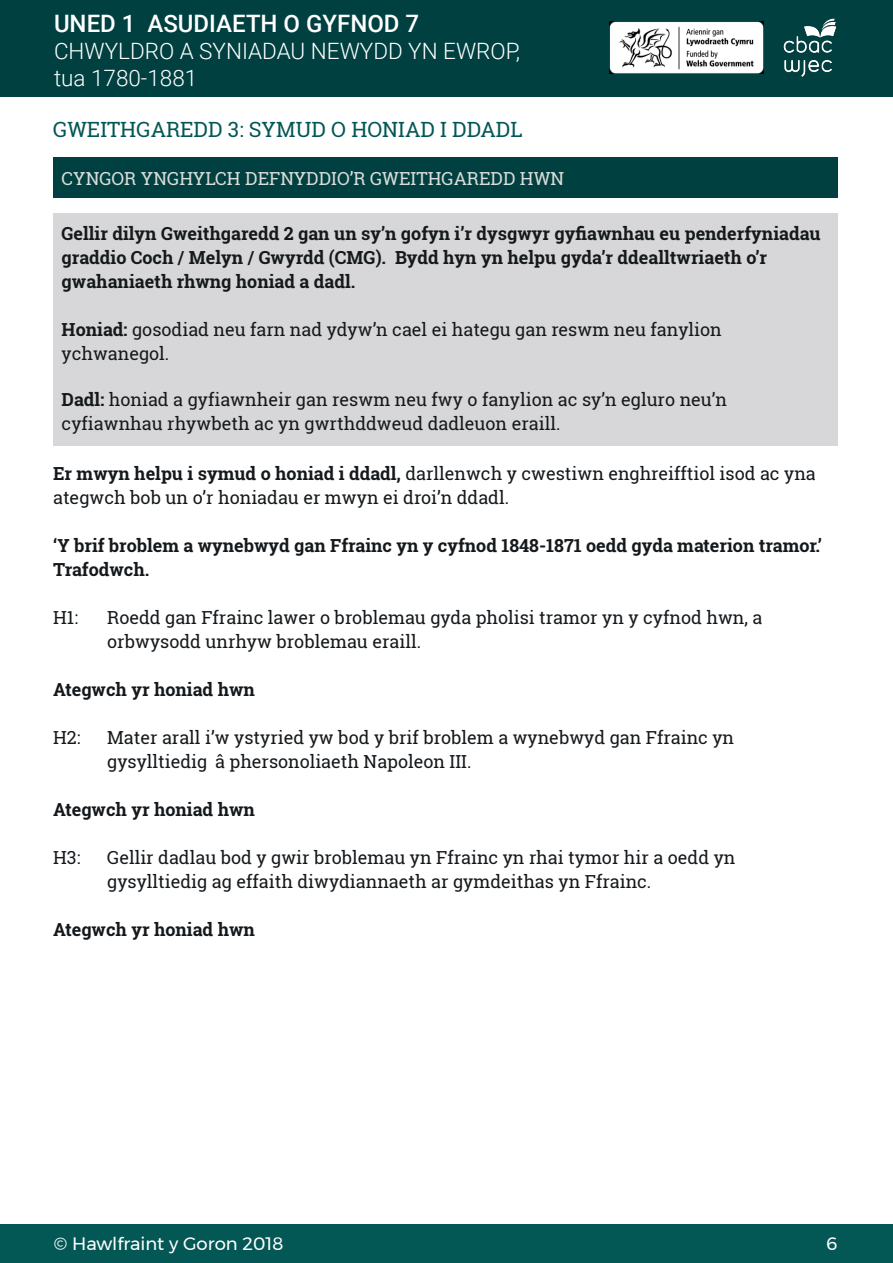
<style>
.page{position:relative;width:893px;height:1263px;background:#fff}
.page>*{position:absolute;margin:0;border:0;box-sizing:border-box;transform-origin:0 0}
.t1{font:500 24px "Roboto";color:#fff}
.t2{font:300 22.5px/27px "Roboto";color:#fff}
.t3{font:21px "Roboto Slab";color:#035755}
.Paragraph_text{font:18px/24px "Roboto Slab";color:#15191c}
.Light_highlight_text{font:18px/24px "Roboto Slab";color:#15191c}
.Light_highlight_text-2{font:700 18px/24px "Roboto Slab";color:#15191c}
.Paragraph_text-2{font:700 18px/24px "Roboto Slab";color:#15191c}
.Highlight_text_heade{font:18px "Roboto Slab";color:#dbdddb}
.t4{font:18px "Montserrat";color:#fff}
.s1{font-weight:700}
</style>
<div class="page">
<div style="left:0;top:0;width:893px;height:96px;background:#004040"></div>
<div style="left:0;top:1224px;width:893px;height:39px;background:#035755"></div>
<img style="left:783px;top:19px;width:54px;height:57px">
<img style="left:609px;top:21px;width:154px;height:52px">
<div style="left:53px;top:157px;width:785px;height:41px;background:#004040"></div>
<div style="left:53px;top:213px;width:785px;height:88px;background:#d7d7d9"></div>
<div style="left:53px;top:285px;width:785px;height:40px;background:#d7d7d9"></div>
<div style="left:53px;top:309px;width:785px;height:64px;background:#d7d7d9"></div>
<div style="left:53px;top:357px;width:785px;height:40px;background:#d7d7d9"></div>
<div style="left:53px;top:381px;width:785px;height:64px;background:#d7d7d9"></div>
<h1 class="t1" style="left:54px;top:6px;width:367px">UNED 1 ASUDIAETH O GYFNOD 7</h1>
<p class="t2" style="left:54px;top:36px;width:468px">CHWYLDRO A SYNIADAU NEWYDD YN EWROP, tua 1780-1881</p>
<p class="t3" style="left:53px;top:115px;width:471px">GWEITHGAREDD 3: SYMUD O HONIAD I DDADL</p>
<p class="Highlight_text_heade" style="left:62px;top:166px;width:504px">CYNGOR YNGHYLCH DEFNYDDIO’R GWEITHGAREDD HWN</p>
<p class="Light_highlight_text-2" style="left:62px;top:221px;width:760px">Gellir dilyn Gweithgaredd 2 gan un sy’n gofyn i’r dysgwyr gyfiawnhau eu penderfyniadau graddio Coch / Melyn / Gwyrdd (CMG). Bydd hyn yn helpu gyda’r ddealltwriaeth o’r gwahaniaeth rhwng honiad a dadl.</p>
<p class="Light_highlight_text" style="left:62px;top:317px;width:662px"><span class="s1">Honiad:</span> gosodiad neu farn nad ydyw’n cael ei hategu gan reswm neu fanylion ychwanegol.</p>
<p class="Light_highlight_text" style="left:62px;top:387px;width:667px"><span class="s1">Dadl:</span> honiad a gyfiawnheir gan reswm neu fwy o fanylion ac sy’n egluro neu’n cyfiawnhau rhywbeth ac yn gwrthddweud dadleuon eraill.</p>
<p class="Paragraph_text" style="left:53px;top:461px;width:764px"><span class="s1">Er mwyn helpu i symud o honiad i ddadl,</span> darllenwch y cwestiwn enghreifftiol isod ac yna ategwch bob un o’r honiadau er mwyn ei droi’n ddadl.</p>
<p class="Paragraph_text-2" style="left:53px;top:533px;width:770px">‘Y brif broblem a wynebwyd gan Ffrainc yn y cyfnod 1848-1871 oedd gyda materion tramor.’<br>Trafodwch.</p>
<p class="Paragraph_text" style="left:53px;top:605px;width:26px">H1:</p>
<p class="Paragraph_text" style="left:107px;top:605px;width:657px">Roedd gan Ffrainc lawer o broblemau gyda pholisi tramor yn y cyfnod hwn, a orbwysodd unrhyw broblemau eraill.</p>
<p class="Paragraph_text-2" style="left:53px;top:677px;width:203px">Ategwch yr honiad hwn</p>
<p class="Paragraph_text" style="left:53px;top:725px;width:29px">H2:</p>
<p class="Paragraph_text" style="left:107px;top:725px;width:628px">Mater arall i’w ystyried yw bod y brif broblem a wynebwyd gan Ffrainc yn gysylltiedig â phersonoliaeth Napoleon III.</p>
<p class="Paragraph_text-2" style="left:53px;top:797px;width:203px">Ategwch yr honiad hwn</p>
<p class="Paragraph_text" style="left:53px;top:845px;width:29px">H3:</p>
<p class="Paragraph_text" style="left:107px;top:845px;width:630px">Gellir dadlau bod y gwir broblemau yn Ffrainc yn rhai tymor hir a oedd yn gysylltiedig ag effaith diwydiannaeth ar gymdeithas yn Ffrainc.</p>
<p class="Paragraph_text-2" style="left:53px;top:917px;width:203px">Ategwch yr honiad hwn</p>
<p class="t4" style="left:54px;top:1230px;width:231px">© Hawlfraint y Goron 2018</p>
<p class="t4" style="left:826px;top:1230px;width:13px">6</p>
</div>
